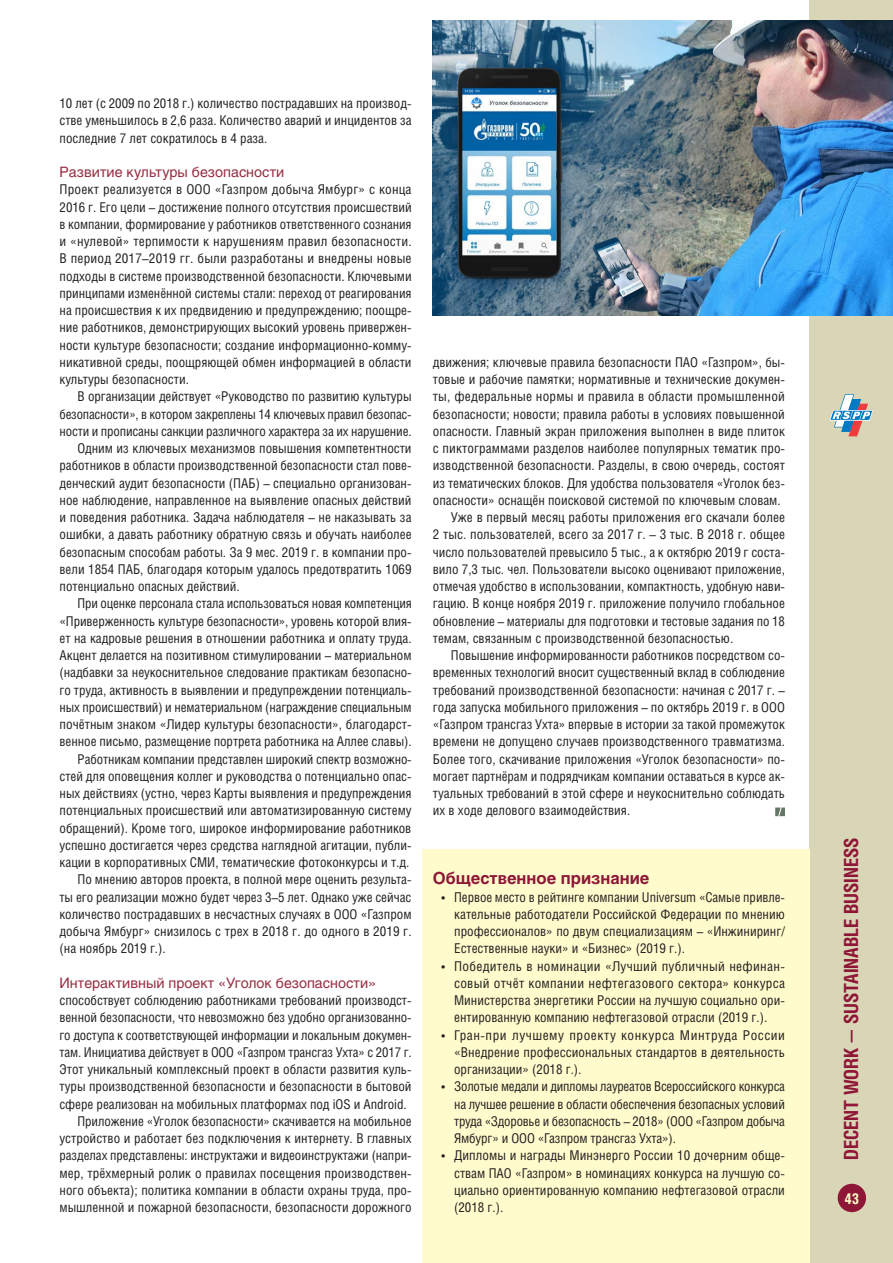
<style>
.page{position:relative;width:893px;height:1263px;background:#fff}
.page>*{position:absolute;margin:0;border:0;box-sizing:border-box;transform-origin:0 0}
.t1{font:700 19.5px "Helios Cond C";color:#8e1737}
.subhead{font:700 16.5px "Helios C";color:#8e1737}
.t2{font:700 15px "Helios Cond C";color:#fffbcc}
.subhead_2{font:14.25px "Helios C";color:#972f42}
.txt{font:13.5px/17.2px "Helios Cond C";color:#231f20;text-align:justify}
.txt_no_intent{font:13.5px/17.2px "Helios Cond C";color:#231f20;text-align:justify}
</style>
<div class="page">
<div style="left:809px;top:0;width:84px;height:1263px;background:#d9d6b7"></div>
<svg style="left:829px;top:394px;width:44px;height:42px"></svg>
<div style="left:838px;top:1184px;width:27px;height:27px;background:#8e1737;border-radius:50%"></div>
<div style="left:838px;top:1184px;width:28px;height:28px;border:1px solid #8e1737;border-radius:50%"></div>
<div style="left:422px;top:850px;width:387px;height:413px;background:#fffbcc"></div>
<img style="left:433px;top:20px;width:460px;height:295px">
<svg style="left:775px;top:807px;width:10px;height:9px"></svg>
<p class="txt" style="left:60px;top:94px;width:354px">10 лет (с 2009 по 2018 г.) количество пострадавших на производ&shy;стве уменьшилось в 2,6 раза. Количество аварий и инцидентов за последние 7 лет сократилось в 4 раза.</p>
<p class="subhead_2" style="left:60px;top:163px;width:226px">Развитие культуры безопасности</p>
<p class="txt_no_intent" style="left:60px;top:181px;width:354px">Проект реализуется в ООО «Газпром добыча Ямбург» с конца 2016 г. Его цели – достижение полного отсутствия происшествий в компании, формирование у работников ответственного сознания и «нулевой» терпимости к нарушениям правил безопасности.<br>В -период 2017–2019 гг. были разработаны и внедрены новые подходы в системе производственной безопасности. Ключевыми принципами изменённой системы стали: переход от реагирования на происшествия к их предвидению и предупреждению; поощре&shy;ние работников, демонстрирующих высокий уровень привержен&shy;ности культуре безопасности; создание информационно-комму&shy;никативной среды, поощряющей обмен информацией в области культуры безопасности.</p>
<p class="txt" style="left:60px;top:388px;width:354px;text-indent:18px">В организации действует «Руководство по развитию культуры безопасности», в котором закреплены 14 ключевых правил безопас&shy;ности и прописаны санкции различного характера за их нарушение.</p>
<p class="txt" style="left:60px;top:439px;width:354px;text-indent:18px">Одним из ключевых механизмов повышения компетентности работников в области производственной безопасности стал пове&shy;денческий аудит безопасности (ПАБ) – специально организован&shy;ное наблюдение, направленное на выявление опасных действий и поведения работника. Задача наблюдателя – не наказывать за ошибки, а давать работнику обратную связь и обучать наиболее безопасным способам работы. За 9 мес. 2019 г. в компании про&shy;вели 1854 ПАБ, благодаря которым удалось предотвратить 1069 потенциально опасных действий.</p>
<p class="txt" style="left:60px;top:595px;width:354px;text-indent:18px">При оценке персонала стала использоваться новая компетенция «Приверженность культуре безопасности», уровень которой влия&shy;ет на кадровые решения в отношении работника и оплату труда.<br>Акцент делается на позитивном стимулировании – материальном (надбавки за неукоснительное следование практикам безопасно&shy;го труда, активность в выявлении и предупреждении потенциаль&shy;ных происшествий) и нематериальном (награждение специальным почётным знаком «Лидер культуры безопасности», благодарст&shy;венное письмо, размещение портрета работника на Аллее славы).</p>
<p class="txt" style="left:60px;top:750px;width:354px;text-indent:18px">Работникам компании представлен широкий спектр возможно&shy;стей для оповещения коллег и руководства о потенциально опас&shy;ных действиях (устно, через Карты выявления и предупреждения потенциальных происшествий или автоматизированную систему обращений). Кроме того, широкое информирование работников успешно достигается через средства наглядной агитации, публи&shy;кации в корпоративных СМИ, тематические фотоконкурсы и т.д.</p>
<p class="txt" style="left:60px;top:871px;width:354px;text-indent:18px">По мнению авторов проекта, в полной мере оценить результа&shy;ты его реализации можно будет через 3–5 лет. Однако уже сейчас количество пострадавших в несчастных случаях в ООО «Газпром добыча Ямбург» снизилось с трех в 2018 г. до одного в 2019 г. (на ноябрь 2019 г.).</p>
<p class="subhead_2" style="left:60px;top:974px;width:318px">Интерактивный проект «Уголок безопасности»</p>
<p class="txt_no_intent" style="left:60px;top:991px;width:354px">способствует соблюдению работниками требований производст&shy;венной безопасности, что невозможно без удобно организованно&shy;го доступа к соответствующей информации и локальным докумен&shy;там. Инициатива действует в ООО «Газпром трансгаз Ухта» с 2017 г.<br>Этот уникальный комплексный проект в области развития куль&shy;туры производственной безопасности и безопасности в бытовой сфере реализован на мобильных платформах под iOS и Android.</p>
<p class="txt" style="left:60px;top:1112px;width:354px;text-indent:18px">Приложение «Уголок безопасности» скачивается на мобильное устройство и работает без подключения к интернету. В главных разделах представлены: инструктажи и видеоинструктажи (напри&shy;мер, трёхмерный ролик о правилах посещения производствен&shy;ного объекта); политика компании в области охраны труда, про&shy;мышленной и пожарной безопасности, безопасности дорожного</p>
<p class="txt" style="left:433px;top:353px;width:354px">движения; ключевые правила безопасности ПАО «Газпром», бы&shy;товые и рабочие памятки; нормативные и технические докумен&shy;ты, федеральные нормы и правила в области промышленной безопасности; новости; правила работы в условиях повышенной опасности. Главный экран приложения выполнен в виде плиток с пиктограммами разделов наиболее популярных тематик про&shy;изводственной безопасности. Разделы, в свою очередь, состоят из тематических блоков. Для удобства пользователя «Уголок без&shy;опасности» оснащён поисковой системой по ключевым словам.</p>
<p class="txt" style="left:433px;top:508px;width:354px;text-indent:18px">Уже в первый месяц работы приложения его скачали более 2 тыс. пользователей, всего за 2017 г. – 3 тыс. В 2018 г. общее число пользователей превысило 5 тыс., а к октябрю 2019 г соста&shy;вило 7,3 тыс. чел. Пользователи высоко оценивают приложение, отмечая удобство в использовании, компактность, удобную нави&shy;гацию. В конце ноября 2019 г. приложение получило глобальное обновление – материалы для подготовки и тестовые задания по 18 темам, связанным с производственной безопасностью.</p>
<p class="txt" style="left:433px;top:646px;width:354px;text-indent:18px">Повышение информированности работников посредством со&shy;временных технологий вносит существенный вклад в соблюдение требований производственной безопасности: начиная с 2017 г. – года запуска мобильного приложения – по октябрь 2019 г. в ООО «Газпром трансгаз Ухта» впервые в истории за такой промежуток времени не допущено случаев производственного травматизма.<br>Более того, скачивание приложения «Уголок безопасности» по&shy;могает партнёрам и подрядчикам компании оставаться в курсе ак&shy;туальных требований в этой сфере и неукоснительно соблюдать их в ходе делового взаимодействия.</p>
<p class="subhead" style="left:433px;top:869px;width:218px">Общественное признание</p>
<p class="txt_no_intent" style="left:454px;top:888px;width:332px;text-indent:-13px">• Первое место в рейтинге компании Universum «Самые привле&shy;кательные работодатели Российской Федерации по мнению профессионалов» по двум специализациям – «Инжиниринг/ Естественные науки» и «Бизнес» (2019 г.).</p>
<p class="txt_no_intent" style="left:454px;top:957px;width:332px;text-indent:-13px">• Победитель в номинации «Лучший публичный нефинан&shy;совый отчёт компании нефтегазового сектора» конкурса Министерства энергетики России на лучшую социально ори&shy;ентированную компанию нефтегазовой отрасли (2019 г.).</p>
<p class="txt_no_intent" style="left:454px;top:1026px;width:332px;text-indent:-13px">• Гран-при лучшему проекту конкурса Минтруда России «Внедрение профессиональных стандартов в деятельность организации» (2018 г.).</p>
<p class="txt_no_intent" style="left:454px;top:1078px;width:332px;text-indent:-13px">• Золотые медали и дипломы лауреатов Всероссийского конкурса на лучшее решение в области обеспечения безопасных условий труда «Здоровье и безопасность – 2018» (ООО «Газпром добыча Ямбург» и ООО «Газпром трансгаз Ухта»).</p>
<p class="txt_no_intent" style="left:454px;top:1147px;width:332px;text-indent:-13px">• Дипломы и награды Минэнерго России 10 дочерним обще&shy;ствам ПАО «Газпром» в номинациях конкурса на лучшую со&shy;циально ориентированную компанию нефтегазовой отрасли (2018 г.).</p>
<h1 class="t1" style="left:840px;top:1160px;width:324px;rotate:-90deg">DECENT WORK — SUSTAINABLE BUSINESS</h1>
<p class="t2" style="left:844px;top:1189px;width:16px">43</p>
</div>
